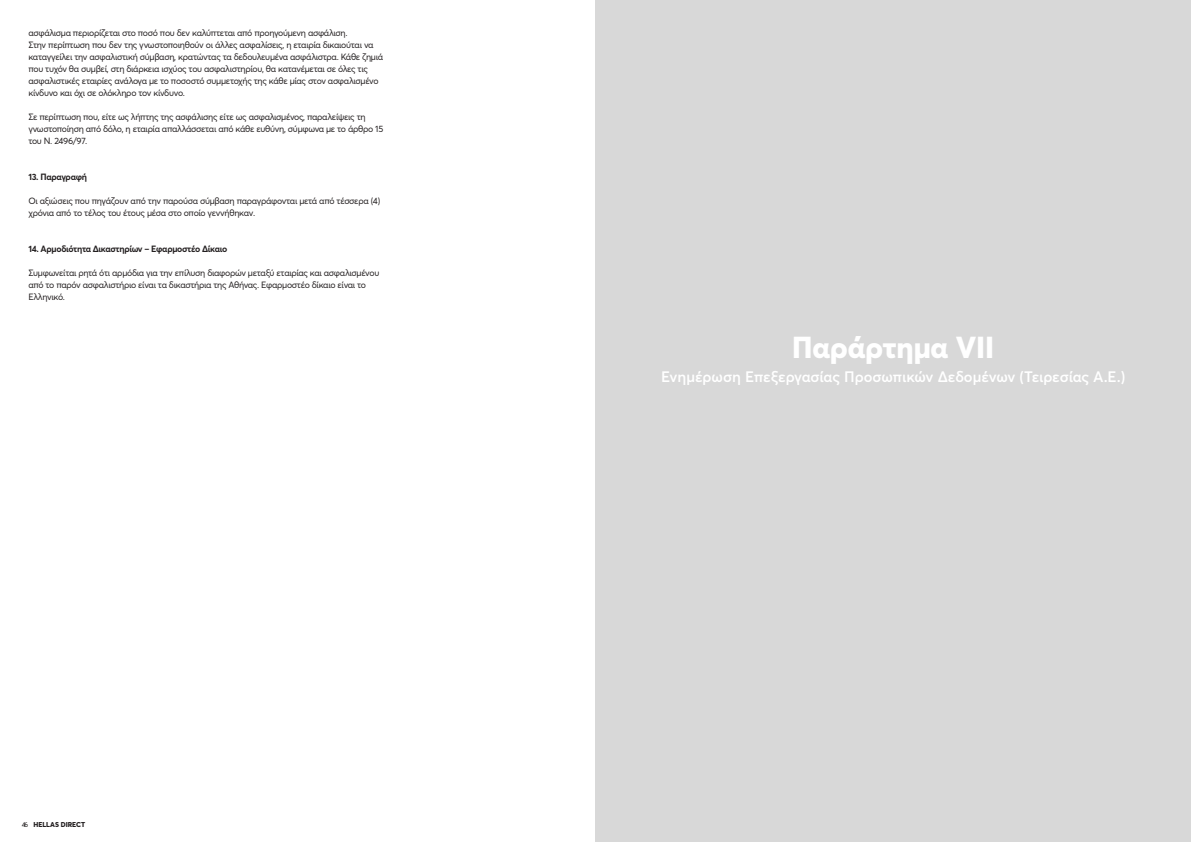
<style>
.page{position:relative;width:1191px;height:842px;background:#fff}
.page>*{position:absolute;margin:0;border:0;box-sizing:border-box;transform-origin:0 0}
.t1{font:800 30px "Averta Std";color:#fff}
.t2{font:600 15px "Averta Std";letter-spacing:-.005em;color:#fff}
.t3{font:9px/12px "Averta Std";letter-spacing:-.035em;color:#231f20}
.Title_bold{font:700 9px "Averta Std";letter-spacing:-.03em;color:#231f20}
.t4{font:800 7px "Averta Std";color:#231f20}
.s1{font-weight:400}
</style>
<div class="page">
<div style="left:595px;top:0;width:596px;height:842px;background:#d8d8d8"></div>
<p class="t3" style="left:28px;top:27px;width:321px">ασφάλισμα περιορίζεται στο ποσό που δεν καλύπτεται από προηγούμενη ασφάλιση.</p>
<p class="t3" style="left:28px;top:39px;width:356px">Στην περίπτωση που δεν της γνωστοποιηθούν οι άλλες ασφαλίσεις, η εταιρία δικαιούται να καταγγείλει την ασφαλιστική σύμβαση, κρατώντας τα δεδουλευμένα ασφάλιστρα. Κάθε ζημιά που τυχόν θα συμβεί, στη διάρκεια ισχύος του ασφαλιστηρίου, θα κατανέμεται σε όλες τις ασφαλιστικές εταιρίες ανάλογα με το ποσοστό συμμετοχής της κάθε μίας στον ασφαλισμένο κίνδυνο και όχι σε ολόκληρο τον κίνδυνο.</p>
<p class="t3" style="left:28px;top:111px;width:356px">Σε περίπτωση που, είτε ως λήπτης της ασφάλισης είτε ως ασφαλισμένος, παραλείψεις τη γνωστοποίηση από δόλο, η εταιρία απαλλάσσεται από κάθε ευθύνη, σύμφωνα με το άρθρο 15 του N. 2496/97.</p>
<p class="Title_bold" style="left:28px;top:170px;width:60px">13. Παραγραφή</p>
<p class="t3" style="left:28px;top:195px;width:353px">Οι αξιώσεις που πηγάζουν από την παρούσα σύμβαση παραγράφονται μετά από τέσσερα (4) χρόνια από το τέλος του έτους μέσα στο οποίο γεννήθηκαν.</p>
<p class="Title_bold" style="left:28px;top:242px;width:200px">14. Αρμοδιότητα Δικαστηρίων – Εφαρμοστέο Δίκαιο</p>
<p class="t3" style="left:28px;top:267px;width:352px">Συμφωνείται ρητά ότι αρμόδια για την επίλυση διαφορών μεταξύ εταιρίας και ασφαλισμένου από το παρόν ασφαλιστήριο είναι τα δικαστήρια της Αθήνας. Εφαρμοστέο δίκαιο είναι το<br>Ελληνικό.</p>
<p class="t4" style="left:22px;top:820px;width:65px"><span class="s1">46</span> HELLAS DIRECT</p>
<p class="t1" style="left:792px;top:328px;width:204px">Παράρτημα VII</p>
<p class="t2" style="left:661px;top:367px;width:466px">Ενημέρωση Επεξεργασίας Προσωπικών Δεδομένων (Τειρεσίας Α.Ε.)</p>
</div>
